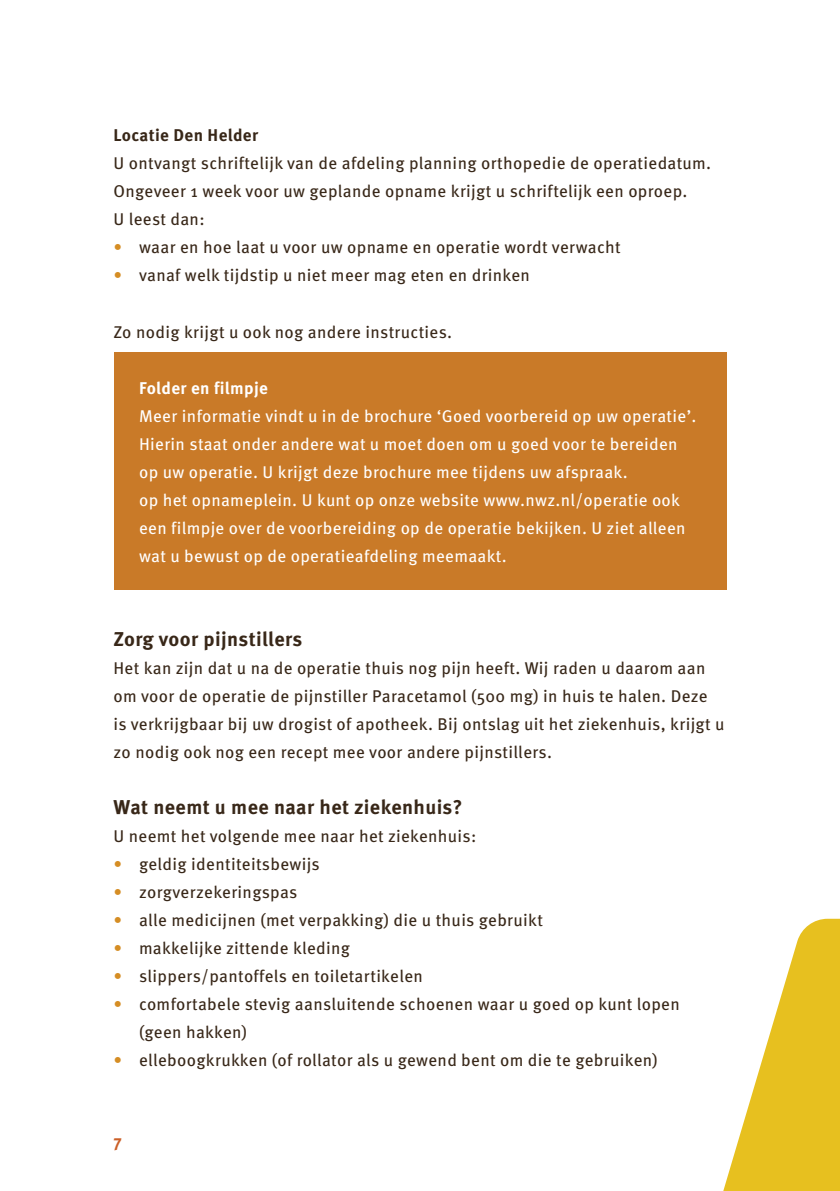
<style>
.page{position:relative;width:840px;height:1191px;background:#fff}
.page>*{position:absolute;margin:0;border:0;box-sizing:border-box;transform-origin:0 0}
.t1{font:700 20px "Meta Pro";letter-spacing:.02em;color:#382718}
.t2{font:17px/28px "Meta Pro";letter-spacing:.02em;color:#382718}
.t3{font:17px/28px "Meta Pro";letter-spacing:.02em;color:#fff}
.t4{font:700 17px "Meta Pro";letter-spacing:.02em;color:#382718}
.t5{font:700 17px "Meta Pro";letter-spacing:.02em;color:#fff}
.t6{font:700 17px "Meta Pro";color:#cb5f27}
.s1{color:#d58d24}
</style>
<div class="page">
<svg style="left:723px;top:918px;width:116px;height:273px"></svg>
<div style="left:113px;top:352px;width:613px;height:237px;background:#c97a28"></div>
<p class="t4" style="left:113px;top:122px;width:146px">Locatie Den Helder</p>
<p class="t2" style="left:113px;top:148px;width:599px">U ontvangt schriftelijk van de afdeling planning orthopedie de operatiedatum.<br>Ongeveer 1 week voor uw geplande opname krijgt u schriftelijk een oproep.<br>U leest dan:</p>
<p class="t2" style="left:113px;top:232px;width:508px"><span class="s1">•</span> waar en hoe laat u voor uw opname en operatie wordt verwacht</p>
<p class="t2" style="left:113px;top:260px;width:417px"><span class="s1">•</span> vanaf welk tijdstip u niet meer mag eten en drinken</p>
<p class="t2" style="left:113px;top:316px;width:340px">Zo nodig krijgt u ook nog andere instructies.</p>
<p class="t5" style="left:139px;top:374px;width:130px">Folder en filmpje</p>
<p class="t3" style="left:139px;top:400px;width:558px">Meer informatie vindt u in de brochure ‘Goed voorbereid op uw operatie’.<br>Hierin staat onder andere wat u moet doen om u goed voor te bereiden op uw operatie. U krijgt deze brochure mee tijdens uw afspraak.<br>op het opnameplein. U kunt op onze website www.nwz.nl/operatie ook een filmpje over de voorbereiding op de operatie bekijken. U ziet alleen wat u bewust op de operatieafdeling meemaakt.</p>
<p class="t1" style="left:113px;top:623px;width:190px">Zorg voor pijnstillers</p>
<p class="t2" style="left:113px;top:652px;width:612px">Het kan zijn dat u na de operatie thuis nog pijn heeft. Wij raden u daarom aan om voor de operatie de pijnstiller Paracetamol (500 mg) in huis te halen. Deze is verkrijgbaar bij uw drogist of apotheek. Bij ontslag uit het ziekenhuis, krijgt u zo nodig ook nog een recept mee voor andere pijnstillers.</p>
<p class="t1" style="left:113px;top:791px;width:350px">Wat neemt u mee naar het ziekenhuis?</p>
<p class="t2" style="left:113px;top:820px;width:364px">U neemt het volgende mee naar het ziekenhuis:</p>
<p class="t2" style="left:113px;top:848px;width:208px"><span class="s1">•</span> geldig identiteitsbewijs</p>
<p class="t2" style="left:113px;top:876px;width:185px"><span class="s1">•</span> zorgverzekeringspas</p>
<p class="t2" style="left:113px;top:904px;width:431px"><span class="s1">•</span> alle medicijnen (met verpakking) die u thuis gebruikt</p>
<p class="t2" style="left:113px;top:932px;width:238px"><span class="s1">•</span> makkelijke zittende kleding</p>
<p class="t2" style="left:113px;top:960px;width:311px"><span class="s1">•</span> slippers/pantoffels en toiletartikelen</p>
<p class="t2" style="left:139px;top:988px;width:542px;text-indent:-26px"><span class="s1">•</span> comfortabele stevig aansluitende schoenen waar u goed op kunt lopen (geen hakken)</p>
<p class="t2" style="left:113px;top:1044px;width:545px"><span class="s1">•</span> elleboogkrukken (of rollator als u gewend bent om die te gebruiken)</p>
<p class="t6" style="left:113px;top:1127px;width:10px">7</p>
</div>
